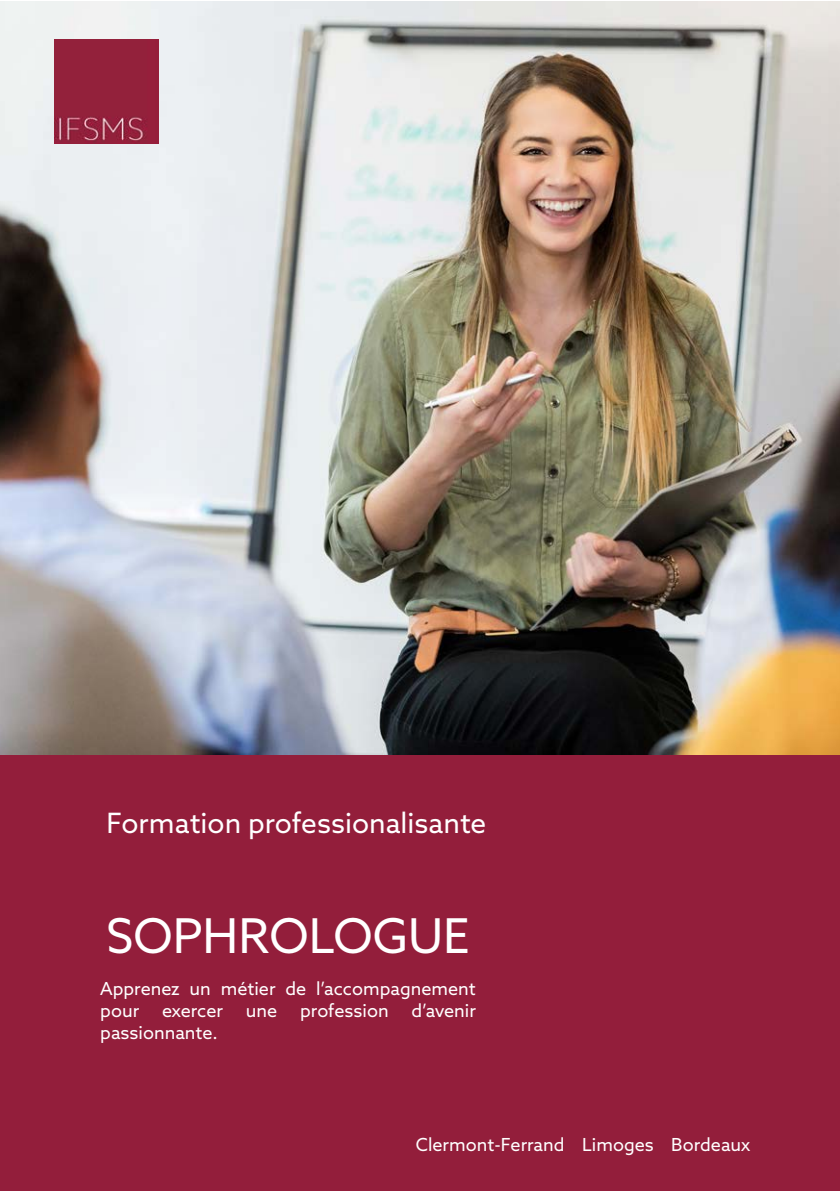
<style>
.page{position:relative;width:840px;height:1191px;background:#fff}
.page>*{position:absolute;margin:0;border:0;box-sizing:border-box;transform-origin:0 0}
.t1{font:48px "Azo Sans";color:#fff}
.t2{font:28px "Azo Sans";color:#fff}
.t3{font:18px/21.6px "Azo Sans";color:#fff}
</style>
<div class="page">
<div style="left:0;top:754px;width:839px;height:437px;background:#931e3b"></div>
<img style="left:0;top:1px;width:839px;height:753px">
<img style="left:55px;top:40px;width:103px;height:103px">
<p class="t2" style="left:106px;top:805px;width:381px">Formation professionalisante</p>
<p class="t1" style="left:106px;top:904px;width:364px">SOPHROLOGUE</p>
<p class="t3" style="left:100px;top:978px;width:377px">Apprenez un métier de l’accompagnement pour</p>
<p class="t3" style="left:162px;top:999px;width:62px">exercer</p>
<p class="t3" style="left:246px;top:999px;width:33px">une</p>
<p class="t3" style="left:300px;top:999px;width:90px">profession</p>
<p class="t3" style="left:411px;top:999px;width:66px">d’avenir</p>
<p class="t3" style="left:100px;top:1021px;width:119px">passionnante.</p>
<p class="t3" style="left:415px;top:1133px;width:336px">Clermont-Ferrand Limoges Bordeaux</p>
</div>
